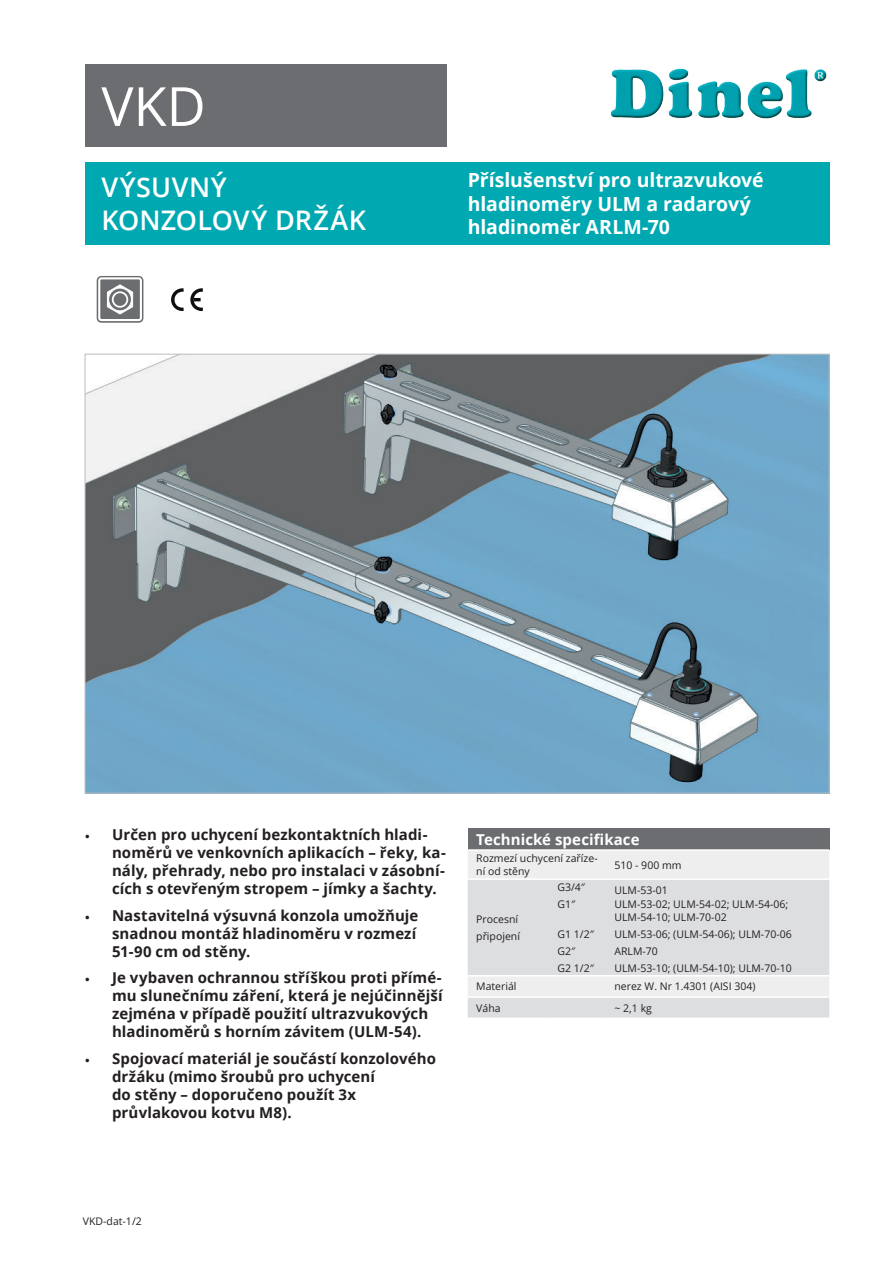
<style>
.page{position:relative;width:893px;height:1263px;background:#fff}
.page>*{position:absolute;margin:0;border:0;box-sizing:border-box;transform-origin:0 0}
.t1{font:54px "Open Sans";color:#fff}
.t2{font:600 27px/32.4px "Open Sans";letter-spacing:.005em;color:#fff}
.t3{font:700 19.5px/23.4px "Open Sans";letter-spacing:-.005em;color:#fff}
.t4{font:700 15px/18px "Open Sans";letter-spacing:.005em;color:#231f20}
.t5{font:700 15px "Open Sans";letter-spacing:.005em;color:#fff}
.t6{font:10.5px/16.8px "Open Sans";color:#231f20}
.s1{font-family:"Myriad Pro";font-size:13.5px}
</style>
<div class="page">
<div style="left:97px;top:276px;width:46px;height:47px;background:#6c6d70;border-radius:5px"></div>
<div style="left:98px;top:277px;width:44px;height:44px;border:2px solid #fff;border-radius:2px"></div>
<svg style="left:107px;top:285px;width:26px;height:29px"></svg>
<svg style="left:109px;top:288px;width:22px;height:23px"></svg>
<div style="left:109px;top:288px;width:22px;height:23px;border:1px solid #fff;border-radius:50%"></div>
<div style="left:113px;top:292px;width:14px;height:15px;background:#6c6d70;border-radius:50%"></div>
<div style="left:112px;top:291px;width:16px;height:17px;border:2px solid #fff;border-radius:50%"></div>
<div style="left:85px;top:162px;width:744px;height:82px;background:#00a8b1"></div>
<div style="left:85px;top:64px;width:361px;height:83px;background:#6c6d70"></div>
<img style="left:610px;top:68px;width:217px;height:51px">
<svg style="left:171px;top:288px;width:13px;height:23px"></svg>
<svg style="left:190px;top:288px;width:13px;height:23px"></svg>
<div style="left:468px;top:829px;width:361px;height:21px;background:#6c6d70"></div>
<div style="left:468px;top:851px;width:361px;height:27px;background:#eeeeef"></div>
<svg style="left:468px;top:880px;width:361px;height:137px;background:#dfe0e2"></svg>
<hr style="left:468px;top:849px;width:81px;height:2px;background:#fff">
<hr style="left:549px;top:849px;width:57px;height:2px;background:#fff">
<hr style="left:606px;top:849px;width:223px;height:2px;background:#fff">
<hr style="left:468px;top:975px;width:81px;height:1px;background:#fff">
<hr style="left:549px;top:975px;width:57px;height:1px;background:#fff">
<hr style="left:606px;top:975px;width:223px;height:1px;background:#fff">
<hr style="left:468px;top:996px;width:81px;height:2px;background:#fff">
<hr style="left:549px;top:996px;width:57px;height:2px;background:#fff">
<hr style="left:606px;top:996px;width:223px;height:2px;background:#fff">
<img style="left:87px;top:356px;width:740px;height:435px">
<h1 class="t1" style="left:101px;top:69px;width:106px">VKD</h1>
<h2 class="t2" style="left:101px;top:171px;width:266px">VÝSUVNÝ<br>KONZOLOVÝ DRŽÁK</h2>
<h3 class="t3" style="left:468px;top:168px;width:297px">Příslušenství pro ultrazvukové hladinoměry ULM a radarový hladinoměr ARLM-70</h3>
<p class="t4" style="left:112px;top:825px;width:335px;text-indent:-27px"><span class="s1">•</span> Určen pro uchycení bezkontaktních hladi&shy;noměrů ve venkovních aplikacích – řeky, ka&shy;nály, přehrady, nebo pro instalaci v zásobní&shy;cích s otevřeným stropem – jímky a šachty.</p>
<p class="t4" style="left:112px;top:906px;width:308px;text-indent:-27px"><span class="s1">•</span> Nastavitelná výsuvná konzola umožňuje snadnou montáž hladinoměru v rozmezí<br>51-90 cm od stěny.</p>
<p class="t4" style="left:112px;top:968px;width:332px;text-indent:-27px"><span class="s1">•</span> Je vybaven ochrannou stříškou proti přímé&shy;mu slunečnímu záření, která je nejúčinnější zejména v případě použití ultrazvukových hladinoměrů s horním závitem (ULM-54).</p>
<p class="t4" style="left:112px;top:1049px;width:325px;text-indent:-27px"><span class="s1">•</span> Spojovací materiál je součástí konzolového držáku (mimo šroubů pro uchycení<br>do stěny – doporučeno použít 3x průvlakovou kotvu M8).</p>
<p class="t5" style="left:476px;top:829px;width:165px">Technické specifikace</p>
<p class="t6" style="left:476px;top:852px;width:123px;line-height:12.6px">Rozmezí uchycení zaříze&shy;ní od stěny</p>
<p class="t6" style="left:614px;top:856px;width:69px">510 - 900 mm</p>
<p class="t6" style="left:476px;top:910px;width:45px">Procesní připojení</p>
<p class="t6" style="left:557px;top:879px;width:29px">G3/4″<br>G1″</p>
<p class="t6" style="left:557px;top:925px;width:38px">G1 1/2″<br>G2″<br>G2 1/2″</p>
<p class="t6" style="left:614px;top:882px;width:175px;line-height:14.7px">ULM-53-01<br>ULM-53-02; ULM-54-02; ULM-54-06;</p>
<p class="t6" style="left:614px;top:908px;width:179px">ULM-54-10; ULM-70-02<br>ULM-53-06; (ULM-54-06); ULM-70-06<br>ARLM-70<br>ULM-53-10; (ULM-54-10); ULM-70-10</p>
<p class="t6" style="left:476px;top:978px;width:42px">Materiál</p>
<p class="t6" style="left:614px;top:978px;width:143px">nerez W. Nr 1.4301 (AISI 304)</p>
<p class="t6" style="left:476px;top:999px;width:26px">Váha</p>
<p class="t6" style="left:614px;top:999px;width:39px">~ 2,1 kg</p>
<p class="t6" style="left:83px;top:1212px;width:60px">VKD-dat-1/2</p>
</div>
